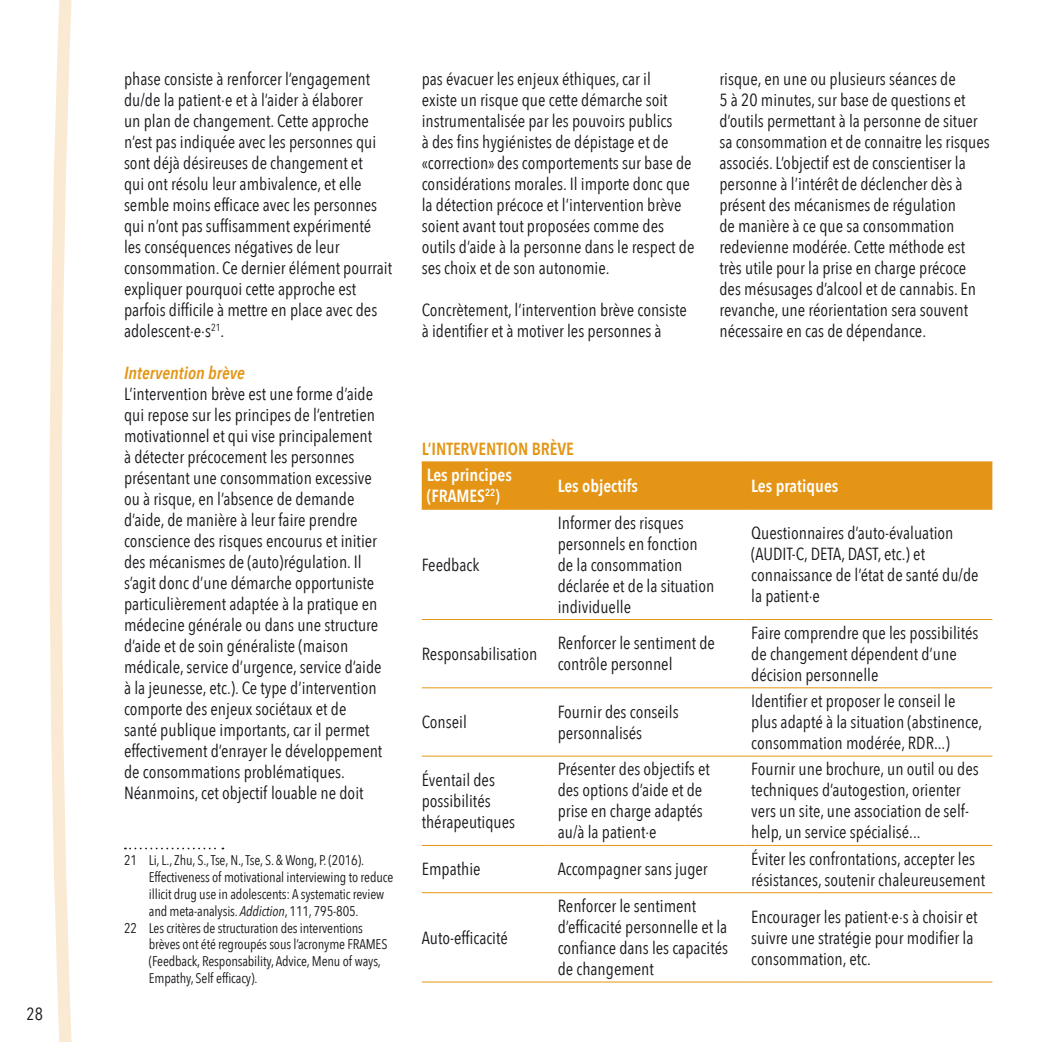
<style>
.page{position:relative;width:1042px;height:1042px;background:#fff}
.page>*{position:absolute;margin:0;border:0;box-sizing:border-box;transform-origin:0 0}
.t1{font:17.5px/21px "Avenir Next Condensed";color:#1a171c}
.t2{font:600 17.5px/21px "Avenir Next Condensed";color:#fff}
.t3{font:600 17.5px "Avenir Next Condensed";color:#e49515}
.t4{font:italic 600 17.5px "Avenir Next Condensed";color:#e49515}
.t5{font:14px "Avenir Next Condensed";letter-spacing:-.01em;color:#1a171c}
.t6{font:600 10.15px "Avenir Next Condensed";color:#fff}
.s1{font-style:italic}
.s2{font-size:17.5px}
</style>
<div class="page">
<svg style="left:49px;top:0;width:23px;height:1042px"></svg>
<svg style="left:125px;top:847px;width:98px;height:2px"></svg>
<div style="left:422px;top:462px;width:570px;height:47px;background:#e49515"></div>
<hr style="left:422px;top:461px;width:129px;height:1px;background:#e49515">
<hr style="left:551px;top:461px;width:193px;height:1px;background:#e49515">
<hr style="left:744px;top:461px;width:248px;height:1px;background:#e49515">
<hr style="left:422px;top:509px;width:129px;height:1px;background:#e49515">
<hr style="left:551px;top:509px;width:193px;height:1px;background:#e49515">
<hr style="left:744px;top:509px;width:248px;height:1px;background:#e49515">
<hr style="left:422px;top:619px;width:129px;height:1px;background:#e49515">
<hr style="left:551px;top:619px;width:193px;height:1px;background:#e49515">
<hr style="left:744px;top:619px;width:248px;height:1px;background:#e49515">
<hr style="left:422px;top:687px;width:129px;height:1px;background:#e49515">
<hr style="left:551px;top:687px;width:193px;height:1px;background:#e49515">
<hr style="left:744px;top:687px;width:248px;height:1px;background:#e49515">
<hr style="left:422px;top:755px;width:129px;height:1px;background:#e49515">
<hr style="left:551px;top:755px;width:193px;height:1px;background:#e49515">
<hr style="left:744px;top:755px;width:248px;height:1px;background:#e49515">
<hr style="left:422px;top:845px;width:129px;height:1px;background:#e49515">
<hr style="left:551px;top:845px;width:193px;height:1px;background:#e49515">
<hr style="left:744px;top:845px;width:248px;height:1px;background:#e49515">
<hr style="left:422px;top:892px;width:129px;height:1px;background:#e49515">
<hr style="left:551px;top:892px;width:193px;height:1px;background:#e49515">
<hr style="left:744px;top:892px;width:248px;height:1px;background:#e49515">
<hr style="left:422px;top:981px;width:129px;height:1px;background:#e49515">
<hr style="left:551px;top:981px;width:193px;height:1px;background:#e49515">
<hr style="left:744px;top:981px;width:248px;height:1px;background:#e49515">
<p class="t1" style="left:26px;top:1002px;width:18px">28</p>
<p class="t1" style="left:124px;top:68px;width:270px">phase consiste à renforcer l’engagement du/de la patient·e et à l’aider à élaborer<br>un plan de changement. Cette approche n’est pas indiquée avec les personnes qui sont déjà désireuses de changement et<br>qui ont résolu leur ambivalence, et elle semble moins efficace avec les personnes qui n’ont pas suffisamment expérimenté les conséquences négatives de leur consommation. Ce dernier élément pourrait expliquer pourquoi cette approche est parfois difficile à mettre en place avec des adolescent·e·s<sup>21</sup>.</p>
<p class="t4" style="left:124px;top:362px;width:122px">Intervention brève</p>
<p class="t1" style="left:124px;top:383px;width:260px">L’intervention brève est une forme d’aide qui repose sur les principes de l’entretien motivationnel et qui vise principalement à détecter précocement les personnes présentant une consommation excessive ou à risque, en l’absence de demande d’aide, de manière à leur faire prendre conscience des risques encourus et initier des mécanismes de (auto)régulation. I l s’agit donc d’une démarche opportuniste particulièrement adaptée à la pratique en médecine générale ou dans une structure d’aide et de soin généraliste (maison médicale, service d’urgence, service d’aide à la jeunesse, etc.). Ce type d’intervention comporte des enjeux sociétaux et de santé publique importants, car il permet effectivement d’enrayer le développement de consommations problématiques.<br>Néanmoins, cet objectif louable ne doit</p>
<p class="t5" style="left:124px;top:848px;width:241px">21 Li, L., Zhu, S., Tse, N., Tse, S. &amp; Wong, P. (2016).</p>
<p class="t5" style="left:149px;top:865px;width:246px">Effectiveness of motivational interviewing to reduce</p>
<p class="t5" style="left:149px;top:882px;width:237px">illicit drug use in adolescents: A systematic review</p>
<p class="t5" style="left:149px;top:899px;width:211px">and meta-analysis. <span class="s1">Addiction</span>, 111, 795-805.</p>
<p class="t5" style="left:124px;top:915px;width:240px">22 Les critères de structuration des interventions</p>
<p class="t5" style="left:149px;top:932px;width:212px">brèves ont été regroupés sous l’acronyme FRAMES</p>
<p class="t5" style="left:149px;top:949px;width:234px">(Feedback, Responsability, Advice, M enu of ways,</p>
<p class="t5" style="left:149px;top:966px;width:110px">Empathy, Self efficacy).</p>
<p class="t1" style="left:422px;top:68px;width:274px">pas évacuer les enjeux éthiques, car il<br>existe un risque que cette démarche soit instrumentalisée par les pouvoirs publics<br>à des fins hygiénistes de dépistage et de «correction» des comportements sur base de considérations morales. I l importe donc que la détection précoce et l’intervention brève soient avant tout proposées comme des outils d’aide à la personne dans le respect de ses choix et de son autonomie.</p>
<p class="t1" style="left:422px;top:299px;width:267px">Concrètement, l’intervention brève consiste à identifier et à motiver les personnes à</p>
<p class="t1" style="left:719px;top:68px;width:272px">risque, en une ou plusieurs séances de<br>5 à 20 minutes, sur base de questions et d’outils permettant à la personne de situer sa consommation et de connaitre les risques associés. L’objectif est de conscientiser la personne à l’intérêt de déclencher dès à présent des mécanismes de régulation<br>de manière à ce que sa consommation redevienne modérée. Cette méthode est très utile pour la prise en charge précoce des mésusages d’alcool et de cannabis. En revanche, une réorientation sera souvent nécessaire en cas de dépendance.</p>
<p class="t3" style="left:422px;top:434px;width:19px">L’INTERVENTION</p>
<p class="t3" style="left:532px;top:434px;width:10px">BRÈVE</p>
<p class="t2" style="left:427px;top:464px;width:87px">Les principes (FRAMES</p>
<p class="t2" style="left:558px;top:475px;width:82px">Les objectifs</p>
<p class="t2" style="left:751px;top:475px;width:89px">Les pratiques</p>
<p class="t6" style="left:485px;top:484px;width:16px">22<span class="s2">)</span></p>
<p class="t1" style="left:422px;top:553px;width:59px">Feedback</p>
<p class="t1" style="left:558px;top:511px;width:158px">I nformer des risques personnels en fonction de la consommation déclarée et de la situation individuelle</p>
<p class="t1" style="left:751px;top:521px;width:204px">Questionnaires d’auto-évaluation (AUDIT</p>
<p class="t1" style="left:751px;top:542px;width:229px;text-indent:126px">, etc.) et connaissance de l’état de santé du/de la patient·e</p>
<p class="t1" style="left:792px;top:542px;width:28px">-C, DETA</p>
<p class="t1" style="left:841px;top:542px;width:15px">, DAST</p>
<p class="t1" style="left:422px;top:642px;width:117px">Responsabilisation</p>
<p class="t1" style="left:558px;top:632px;width:159px">Renforcer le sentiment de contrôle personnel</p>
<p class="t1" style="left:751px;top:621px;width:229px">Faire comprendre que les possibilités de changement dépendent d’une décision personnelle</p>
<p class="t1" style="left:422px;top:711px;width:47px">Conseil</p>
<p class="t1" style="left:558px;top:700px;width:122px">Fournir des conseils personnalisés</p>
<p class="t1" style="left:751px;top:690px;width:232px">Identifier et proposer le conseil le plus adapté à la situation (abstinence, consommation modérée, RDR...)</p>
<p class="t1" style="left:422px;top:768px;width:95px">Éventail des possibilités thérapeutiques</p>
<p class="t1" style="left:558px;top:758px;width:154px">Présenter des objectifs et des options d’aide et de prise en charge adaptés au/à la patient·e</p>
<p class="t1" style="left:751px;top:758px;width:229px">Fournir une brochure, un outil ou des techniques d’autogestion, orienter vers un site, une association de self&shy;help, un service spécialisé...</p>
<p class="t1" style="left:422px;top:858px;width:60px">Empathie</p>
<p class="t1" style="left:558px;top:858px;width:151px">Accompagner sans juger</p>
<p class="t1" style="left:751px;top:847px;width:235px">Éviter les confrontations, accepter les résistances, soutenir chaleureusement</p>
<p class="t1" style="left:422px;top:926px;width:88px">Auto-efficacité</p>
<p class="t1" style="left:558px;top:894px;width:172px">Renforcer le sentiment d’efficacité personnelle et la confiance dans les capacités de changement</p>
<p class="t1" style="left:751px;top:905px;width:228px">Encourager les patient·e·s à choisir et suivre une stratégie pour modifier la consommation, etc.</p>
</div>
